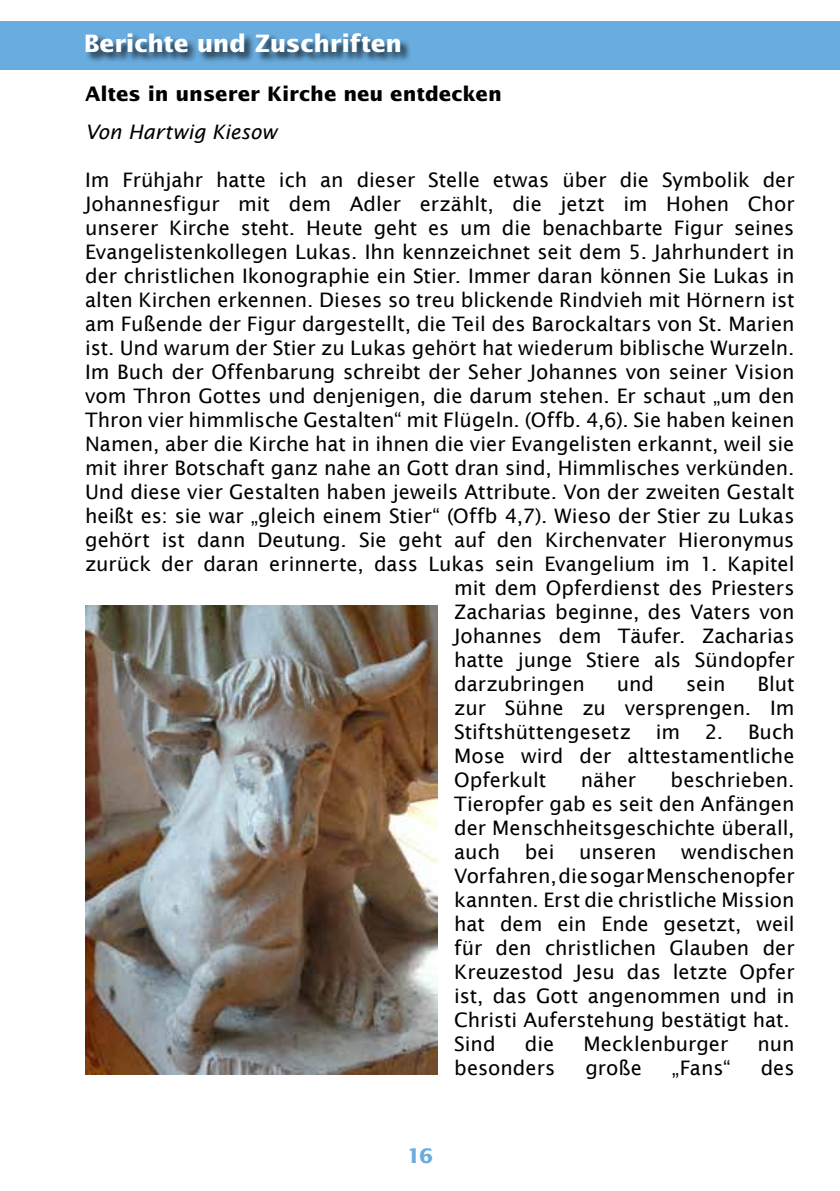
<style>
.page{position:relative;width:840px;height:1191px;background:#fff}
.page>*{position:absolute;margin:0;border:0;box-sizing:border-box;transform-origin:0 0}
.t1{font:700 24px "Lucida Sans";letter-spacing:-.015em;color:#fff}
.t2{font:20px/24px "Lucida Sans";color:#000;text-align:justify}
.t3{font:700 20px "Lucida Sans";color:#000}
.t4{font:italic 20px "Lucida Sans";letter-spacing:-.005em;color:#000}
.t5{font:700 20px "Lucida Sans";color:#69acdf}
</style>
<div class="page">
<div style="left:0;top:21px;width:839px;height:48px;background:#69acdf"></div>
<div style="left:86px;top:33px;width:326px;height:30px;background:#000;opacity:.75"></div>
<img style="left:85px;top:605px;width:352px;height:469px">
<p class="t1" style="left:84px;top:29px;width:320px">Berichte und Zuschriften</p>
<p class="t3" style="left:85px;top:82px;width:418px">Altes in unserer Kirche neu entdecken</p>
<p class="t4" style="left:85px;top:120px;width:193px">Von Hartwig Kiesow</p>
<p class="t2" style="left:85px;top:168px;width:710px">Im Frühjahr hatte ich an dieser Stelle etwas über die Symbolik der</p>
<p class="t2" style="left:85px;top:192px;width:710px">Johannesfigur mit dem Adler erzählt, die jetzt im Hohen Chor</p>
<p class="t2" style="left:85px;top:216px;width:710px">unserer Kirche steht. Heute geht es um die benachbarte Figur seines</p>
<p class="t2" style="left:85px;top:240px;width:710px">Evangelistenkollegen Lukas. Ihn kennzeichnet seit dem 5. Jahrhundert in</p>
<p class="t2" style="left:85px;top:264px;width:710px">der christlichen Ikonographie ein Stier. Immer daran können Sie Lukas in</p>
<p class="t2" style="left:85px;top:288px;width:710px">alten Kirchen erkennen. Dieses so treu blickende Rindvieh mit Hörnern ist</p>
<p class="t2" style="left:85px;top:312px;width:710px">am Fußende der Figur dargestellt, die Teil des Barockaltars von St. Marien</p>
<p class="t2" style="left:85px;top:336px;width:710px">ist. Und warum der Stier zu Lukas gehört hat wiederum biblische Wurzeln.</p>
<p class="t2" style="left:85px;top:360px;width:710px">Im Buch der Offenbarung schreibt der Seher Johannes von seiner Vision</p>
<p class="t2" style="left:85px;top:384px;width:710px">vom Thron Gottes und denjenigen, die darum stehen. Er schaut „um den</p>
<p class="t2" style="left:85px;top:408px;width:710px">Thron vier himmlische Gestalten“ mit Flügeln. (Offb. 4,6). Sie haben keinen</p>
<p class="t2" style="left:85px;top:432px;width:710px">Namen, aber die Kirche hat in ihnen die vier Evangelisten erkannt, weil sie</p>
<p class="t2" style="left:85px;top:456px;width:710px">mit ihrer Botschaft ganz nahe an Gott dran sind, Himmlisches verkünden.</p>
<p class="t2" style="left:85px;top:480px;width:710px">Und diese vier Gestalten haben jeweils Attribute. Von der zweiten Gestalt</p>
<p class="t2" style="left:85px;top:504px;width:710px">heißt es: sie war „gleich einem Stier“ (Offb 4,7). Wieso der Stier zu Lukas</p>
<p class="t2" style="left:85px;top:528px;width:710px">gehört ist dann Deutung. Sie geht auf den Kirchenvater Hieronymus</p>
<p class="t2" style="left:85px;top:552px;width:710px">zurück der daran erinnerte, dass Lukas sein Evangelium im 1. Kapitel</p>
<p class="t2" style="left:454px;top:576px;width:341px">mit dem Opferdienst des Priesters</p>
<p class="t2" style="left:454px;top:600px;width:341px">Zacharias beginne, des Vaters von</p>
<p class="t2" style="left:454px;top:624px;width:341px">Johannes dem Täufer. Zacharias</p>
<p class="t2" style="left:454px;top:648px;width:341px">hatte junge Stiere als Sündopfer</p>
<p class="t2" style="left:454px;top:672px;width:132px">darzubringen</p>
<p class="t2" style="left:616px;top:672px;width:39px">und</p>
<p class="t2" style="left:685px;top:672px;width:41px">sein</p>
<p class="t2" style="left:454px;top:672px;width:341px;text-indent:303px">Blut zur Sühne zu versprengen. Im Stiftshüttengesetz im 2. Buch Mose wird der alttestamentliche Opferkult</p>
<p class="t2" style="left:454px;top:768px;width:341px;text-align:left;text-indent:216px">beschrieben.<br>Tieropfer gab es seit den Anfängen der Menschheitsgeschichte überall, auch bei unseren wendischen<br>Vorfahren, die sogar Menschenopfer kannten. Erst die christliche Mission hat dem ein Ende gesetzt, weil für den christlichen Glauben der<br>Kreuzestod Jesu das letzte Opfer ist, das Gott angenommen und in<br>Christi Auferstehung bestätigt hat.<br>Sind</p>
<p class="t2" style="left:580px;top:768px;width:57px">näher</p>
<p class="t2" style="left:524px;top:1032px;width:31px">die</p>
<p class="t2" style="left:583px;top:1032px;width:146px">Mecklenburger</p>
<p class="t2" style="left:757px;top:1032px;width:38px">nun</p>
<p class="t2" style="left:454px;top:1056px;width:102px">besonders</p>
<p class="t2" style="left:585px;top:1056px;width:58px">große</p>
<p class="t2" style="left:671px;top:1056px;width:60px">„Fans“</p>
<p class="t2" style="left:760px;top:1056px;width:35px">des</p>
<p class="t5" style="left:406px;top:1143px;width:28px">16</p>
</div>
